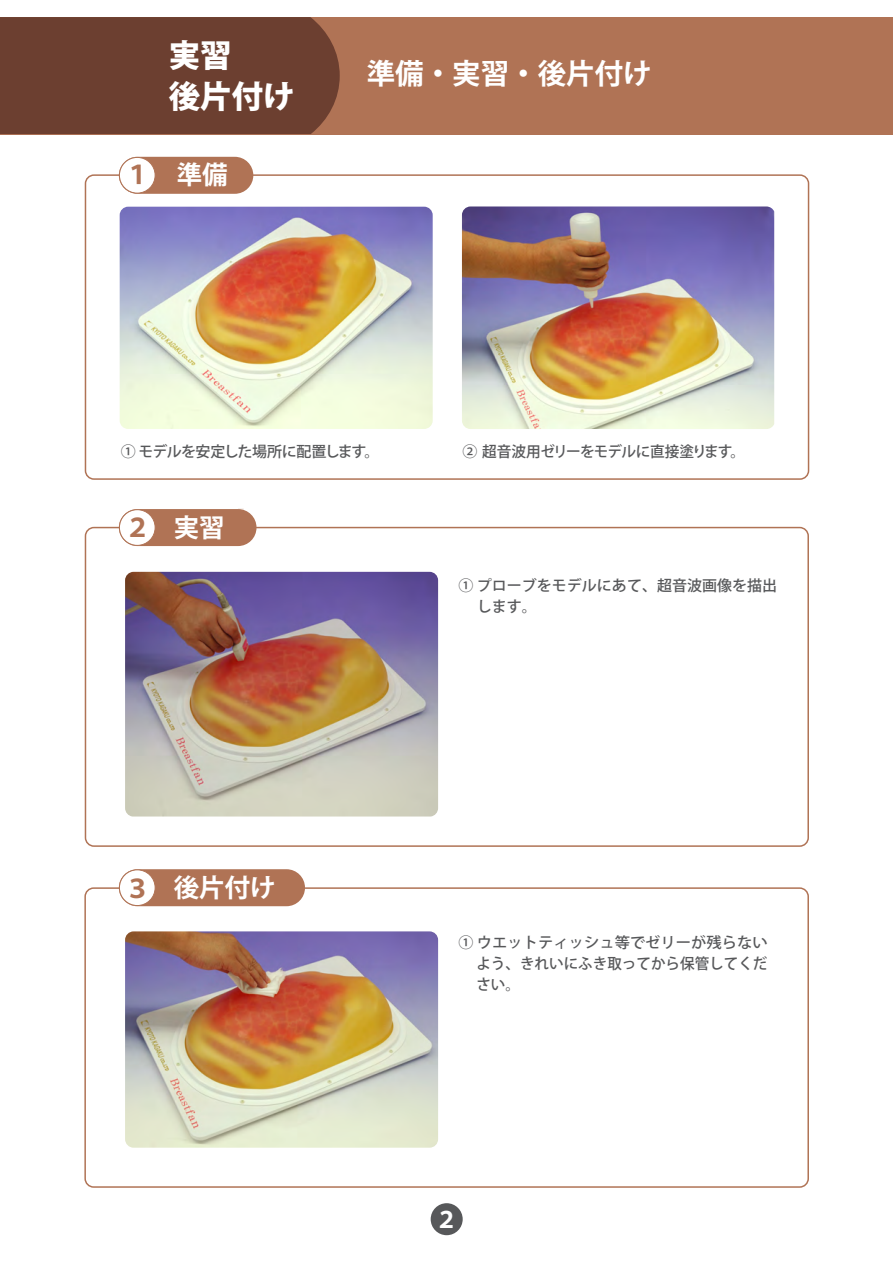
<style>
.page{position:relative;width:893px;height:1263px;background:#fff}
.page>*{position:absolute;margin:0;border:0;box-sizing:border-box;transform-origin:0 0}
.t1{font:800 31.5px/40.5px "Koz Go Pro";color:#fff}
.t2{font:700 28.5px "Koz Go Pro";color:#fff}
.t3{font:700 25.5px "Koz Go Pro";color:#fff}
.t4{font:700 25.5px "Koz Go Pro";color:#b07355}
.t5{font:700 22.5px "Koz Go Pro";color:#fff}
.t6{font:500 15px/21px "Koz Go Pro";color:#57585a}
.t7{font:500 15px "Koz Go Pro";letter-spacing:-.04em;color:#57585a}
.s1{color:#b07355}
</style>
<div class="page">
<div style="left:85px;top:527px;width:724px;height:320px;border:2px solid #b07355;border-radius:9px"></div>
<div style="left:84px;top:887px;width:725px;height:301px;border:2px solid #b07355;border-radius:9px"></div>
<div style="left:0;top:17px;width:893px;height:117px;background:#b07355"></div>
<div style="left:0;top:17px;width:340px;height:117px;background:#6c3f30"></div>
<div style="left:431px;top:1203px;width:32px;height:32px;background:#57585a;border-radius:50%"></div>
<div style="left:119px;top:869px;width:186px;height:37px;background:#b07355;border-radius:18px"></div>
<div style="left:119px;top:870px;width:36px;height:35px;background:#fff;border-radius:50%"></div>
<div style="left:119px;top:869px;width:36px;height:37px;border:1px solid #b07355;border-radius:50%"></div>
<div style="left:119px;top:509px;width:137px;height:37px;background:#b07355;border-radius:18px"></div>
<div style="left:119px;top:510px;width:36px;height:35px;background:#fff;border-radius:50%"></div>
<div style="left:119px;top:509px;width:36px;height:37px;border:1px solid #b07355;border-radius:50%"></div>
<img style="left:125px;top:572px;width:313px;height:244px">
<img style="left:125px;top:931px;width:313px;height:217px">
<img style="left:462px;top:206px;width:312px;height:223px">
<img style="left:120px;top:207px;width:313px;height:222px">
<div style="left:85px;top:174px;width:724px;height:306px;border:2px solid #b07355;border-radius:9px"></div>
<div style="left:119px;top:157px;width:134px;height:37px;background:#b07355;border-radius:18px"></div>
<div style="left:119px;top:157px;width:36px;height:36px;background:#fff;border-radius:50%"></div>
<div style="left:119px;top:157px;width:36px;height:36px;border:1px solid #b07355;border-radius:50%"></div>
<h1 class="t1" style="left:169px;top:37px;width:128px">実習<br>後片付け</h1>
<h3 class="t3" style="left:125px;top:158px;width:104px"><span class="s1">１</span> 準備</h3>
<h2 class="t2" style="left:367px;top:55px;width:287px">準備・実習・後片付け</h2>
<p class="t7" style="left:121px;top:442px;width:260px">① モデルを安定した場所に配置します。</p>
<p class="t7" style="left:462px;top:441px;width:284px">② 超音波用ゼリーをモデルに直接塗ります。</p>
<h3 class="t3" style="left:125px;top:511px;width:101px"><span class="s1">２</span> 実習</h3>
<h3 class="t4" style="left:125px;top:872px;width:27px">３</h3>
<h3 class="t3" style="left:174px;top:871px;width:103px">後片付け</h3>
<p class="t6" style="left:459px;top:575px;width:320px">① プローブをモデルにあて、超音波画像を描出　 します。</p>
<p class="t6" style="left:459px;top:932px;width:311px;text-align:justify">① ウエットティッシュ等でゼリーが残らない　 よう、きれいにふき取ってから保管してくだ　 さい。</p>
<h3 class="t5" style="left:435px;top:1205px;width:24px">２</h3>
</div>
